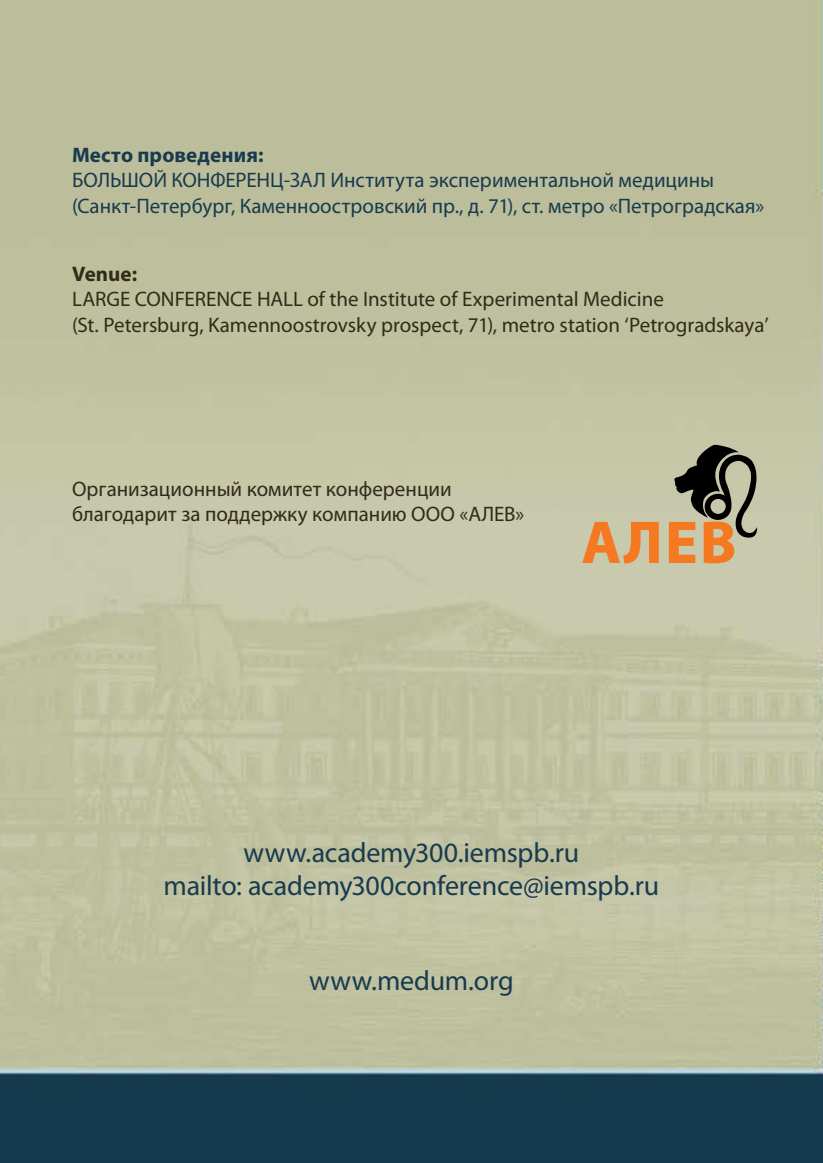
<style>
.page{position:relative;width:823px;height:1163px;background:#fff}
.page>*{position:absolute;margin:0;border:0;box-sizing:border-box;transform-origin:0 0}
.t1{font:28px/33.6px "Myriad Pro";letter-spacing:-.005em;color:#183b4d;text-align:center}
.t2{font:21px/25.2px "Myriad Pro";color:#312b19}
.t3{font:21px/25.2px "Myriad Pro";color:#183b4d}
.t4{font:700 21px "Myriad Pro";letter-spacing:.005em;color:#183b4d}
.t5{font:700 21px "Myriad Pro";color:#312b19}
</style>
<div class="page">
<img style="left:0;top:0;width:822px;height:1162px">
<svg style="left:582px;top:522px;width:76px;height:41px"></svg>
<svg style="left:668px;top:444px;width:88px;height:119px"></svg>
<p class="t4" style="left:72px;top:141px;width:193px">Место проведения:</p>
<p class="t3" style="left:72px;top:167px;width:693px">БОЛЬШОЙ КОНФЕРЕНЦ-ЗАЛ Института экспериментальной медицины (Санкт-Петербург, Каменноостровский пр., д. 71), ст. метро «Петроградская»</p>
<p class="t5" style="left:72px;top:260px;width:67px">Venue:</p>
<p class="t2" style="left:72px;top:286px;width:697px">LARGE CONFERENCE HALL of the Institute of Experimental Medicine<br>(St. Petersburg, Kamennoostrovsky prospect, 71), metro station ‘Petrogradskaya’</p>
<p class="t2" style="left:72px;top:475px;width:453px">Организационный комитет конференции благодарит за поддержку компанию ООО «АЛЕВ»</p>
<h1 class="t1" style="left:163px;top:835px;width:497px">www.academy300.iemspb.ru<br>mailto: academy300conference@iemspb.ru</h1>
<h1 class="t1" style="left:309px;top:963px;width:206px">www.medum.org</h1>
</div>
